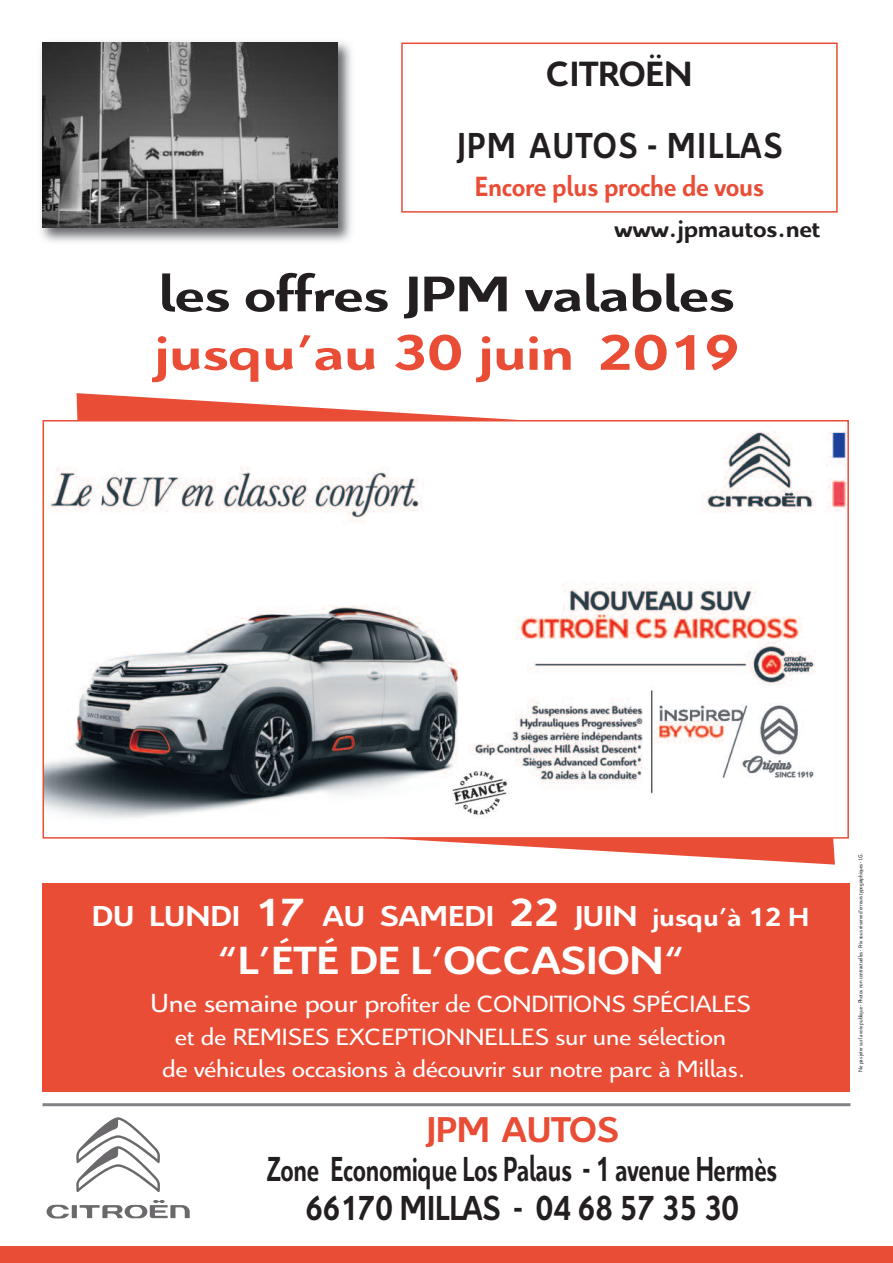
<style>
.page{position:relative;width:893px;height:1263px;background:#fff}
.page>*{position:absolute;margin:0;border:0;box-sizing:border-box;transform-origin:0 0}
.t1{font:700 54px "Citroen";color:#231f20;scale:1.2 1}
.t2{font:700 54px "Citroen";color:#e94d36;scale:1.2 1}
.t3{font:700 42.45px "Citroen";color:#fff;scale:1.08 1}
.t4{font:700 39px "Citroen";letter-spacing:.055em;color:#231f20;scale:.86 1}
.t5{font:700 38.7px "Citroen";color:#e94d36}
.t6{font:700 37.8px "Citroen";color:#231f20}
.t7{font:700 37.5px/39px "Citroen";color:#231f20;text-align:center;scale:.7 1}
.t8{font:700 31.05px "Citroen";color:#fff;scale:1.08 1}
.t9{font:700 30px "Citroen";color:#e94d36;scale:.9 1}
.t10{font:700 27px "Citroen";color:#231f20}
.t11{font:25.5px/32.5px "Citroen";color:#fff;text-align:center;scale:1.08 1}
.t12{font:6.3px "Citroen";color:#231f20;scale:.86 1}
.s1{font-size:42.45px}
.s2{font-size:28.35px}
</style>
<div class="page">
<svg style="left:77px;top:393px;width:758px;height:471px"></svg>
<img style="left:46px;top:423px;width:800px;height:413px">
<div style="left:43px;top:420px;width:806px;height:419px;border:2px solid #e94d36"></div>
<div style="left:43px;top:883px;width:807px;height:208px;background:#e94d36"></div>
<div style="left:0;top:1246px;width:893px;height:17px;background:#e94d36"></div>
<img style="left:40px;top:41px;width:312px;height:201px">
<img style="left:43px;top:43px;width:295px;height:185px">
<div style="left:401px;top:43px;width:437px;height:170px;border:2px solid #e94d36"></div>
<hr style="left:43px;top:1103px;width:807px;height:3px;background:#808285">
<svg style="left:47px;top:1200px;width:143px;height:18px"></svg>
<svg style="left:76px;top:1117px;width:84px;height:75px"></svg>
<h3 class="t6" style="left:546px;top:62px;width:147px">CITROËN</h3>
<h3 class="t4" style="left:456px;top:133px;width:380px">JPM AUTOS - MILLAS</h3>
<p class="t9" style="left:475px;top:177px;width:323px">Encore plus proche de vous</p>
<p class="t10" style="left:615px;top:219px;width:207px">www.jpmautos.net</p>
<h1 class="t1" style="left:158px;top:277px;width:481px">les offres JPM valables</h1>
<h1 class="t2" style="left:153px;top:335px;width:490px">jusqu’au 30 juin 2019</h1>
<p class="t8" style="left:92px;top:906px;width:666px">DU LUNDI <span class="s1">17</span> AU SAMEDI <span class="s1">22</span> JUIN <span class="s2">jusqu’à 12 H</span></p>
<h2 class="t3" style="left:217px;top:947px;width:434px">“L’ÉTÉ DE L’OCCASION“</h2>
<p class="t11" style="left:151px;top:991px;width:557px"><span class="s2">Une semaine pour p</span>rofiter de CONDITIONS SPÉCIALES et de REMISES EXCEPTIONNELLES sur une sélection<br>de véhicules occasions à découvrir sur notre parc à Millas.</p>
<h3 class="t5" style="left:426px;top:1117px;width:195px">JPM AUTOS</h3>
<h3 class="t7" style="left:267px;top:1153px;width:730px">Zone Economique Los Palaus - 1 avenue Hermès<br>66170 MILLAS - 04 68 57 35 30</h3>
<p class="t12" style="left:858px;top:1071px;width:256px;rotate:-90deg">Ne pas jeter sur la voie publique - Photos non contractuelles - Prix sous réserve d’erreurs typographiques - I.G.</p>
</div>
